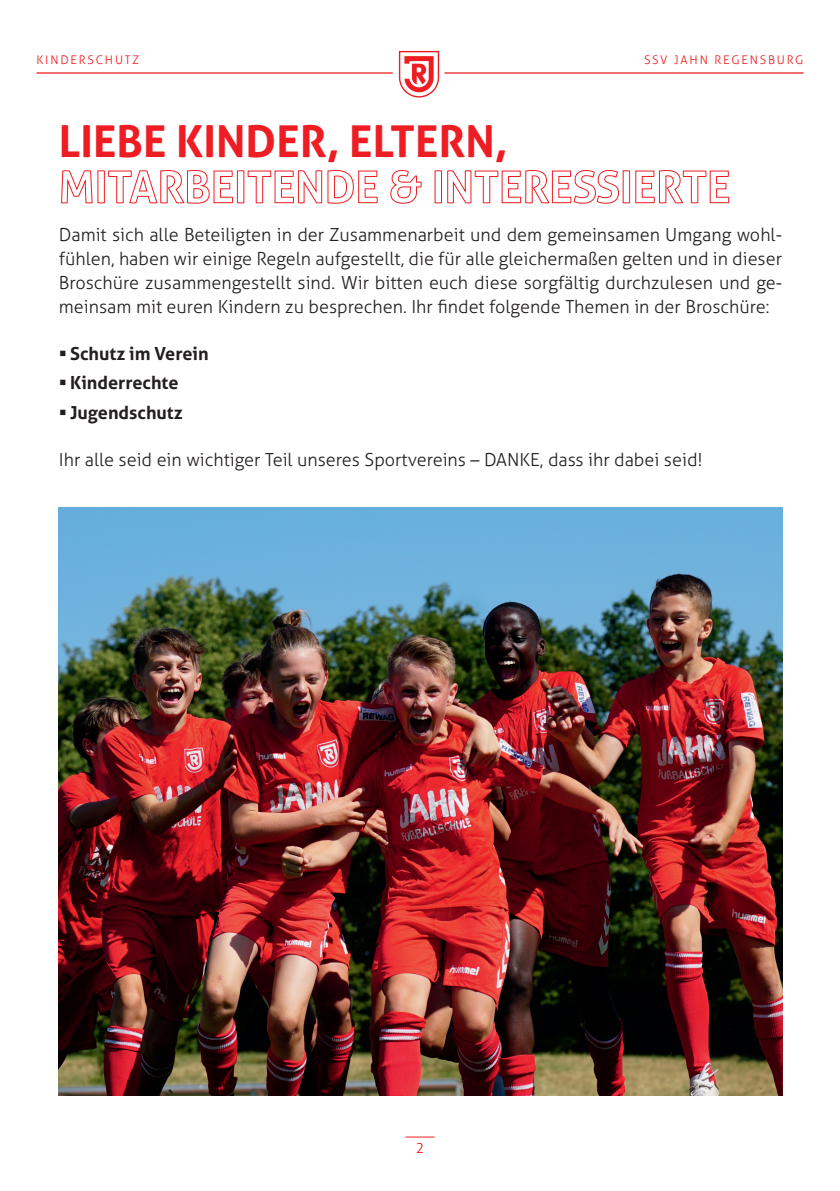
<style>
.page{position:relative;width:840px;height:1191px;background:#fff}
.page>*{position:absolute;margin:0;border:0;box-sizing:border-box;transform-origin:0 0}
.t1{font:700 44px/46px "Aller";color:#ee1d23}
.t2{font:300 18px/24px "Aller";color:#231f20;text-align:justify}
.t3{font:700 18px/29.6px "Aller";color:#231f20}
.t4{font:300 14px "Aller";color:#ee1d23}
.t5{font:300 12px "Aller";letter-spacing:.15em;color:#ee1d23}
</style>
<div class="page">
<svg style="left:398px;top:50px;width:42px;height:48px"></svg>
<hr style="left:36px;top:72px;width:356px;height:2px;background:#ee1d23">
<hr style="left:444px;top:72px;width:359px;height:2px;background:#ee1d23">
<svg style="left:405px;top:1136px;width:29px;height:1px"></svg>
<img style="left:59px;top:507px;width:722px;height:588px">
<p class="t5" style="left:36px;top:53px;width:104px">KINDERSCHUTZ</p>
<p class="t5" style="left:643px;top:53px;width:161px">SSV JAHN REGENSBURG</p>
<h1 class="t1" style="left:59px;top:118px;width:672px">LIEBE KINDER, ELTERN,<br>MITARBEITENDE &amp; INTERESSIERTE</h1>
<p class="t2" style="left:59px;top:223px;width:724px">Damit sich alle Beteiligten in der Zusammenarbeit und dem gemeinsamen Umgang wohl&shy;fühlen, haben wir einige Regeln aufgestellt, die für alle gleichermaßen gelten und in dieser Broschüre zusammengestellt sind. Wir bitten euch diese sorgfältig durchzulesen und ge&shy;meinsam mit euren Kindern zu besprechen. Ihr findet folgende Themen in der Broschüre:</p>
<p class="t3" style="left:70px;top:338px;width:140px">Schutz im Verein<br>Kinderrechte<br>Jugendschutz</p>
<p class="t2" style="left:59px;top:447px;width:645px">Ihr alle seid ein wichtiger Teil unseres Sportvereins – DANKE, dass ihr dabei seid!</p>
<p class="t4" style="left:415px;top:1139px;width:10px">2</p>
</div>
